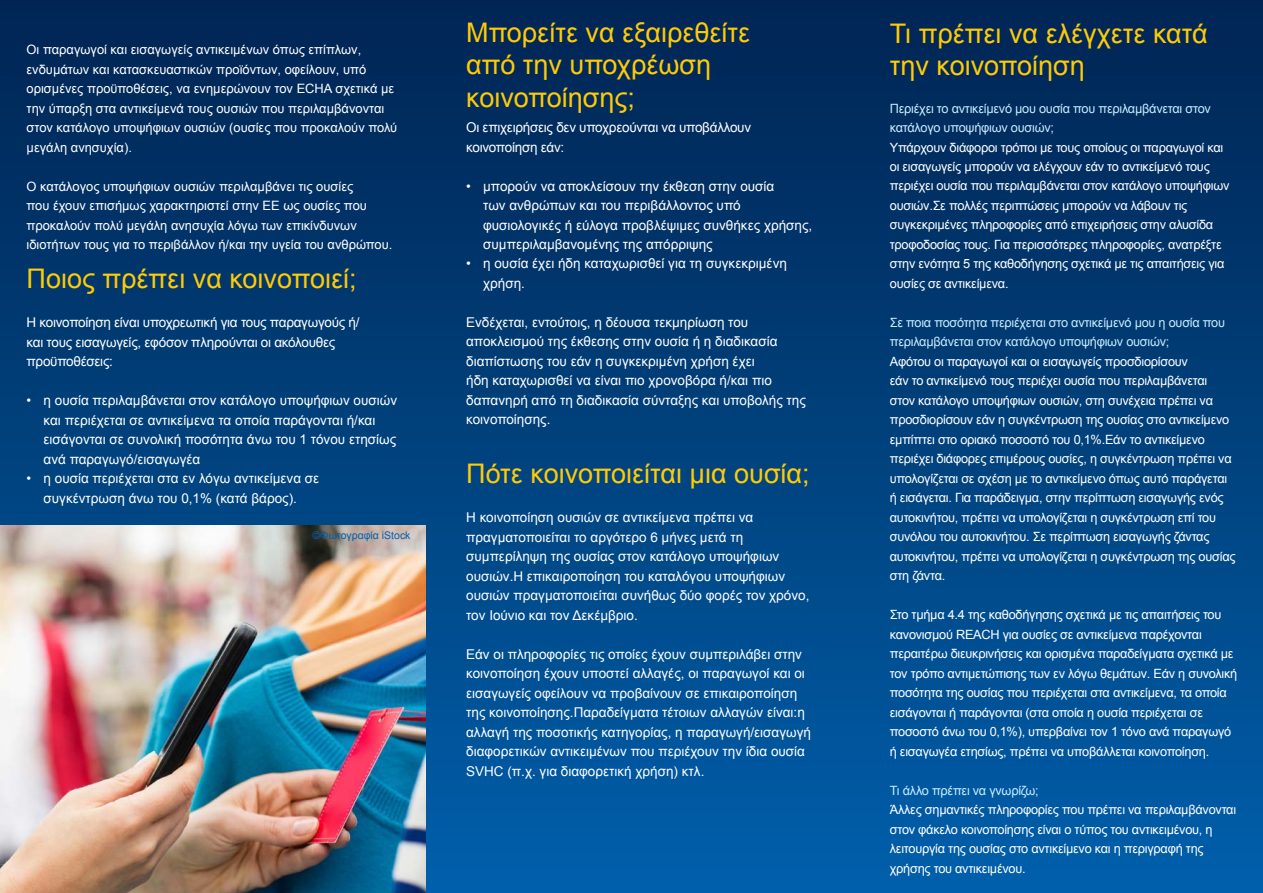
<style>
.page{position:relative;width:1263px;height:893px;background:#fff}
.page>*{position:absolute;margin:0;border:0;box-sizing:border-box;transform-origin:0 0}
.t1{font:27px/32.4px "Arial";color:#ffcb05}
.t2{font:13.5px/19.5px "Arial";color:#fff}
.t3{font:13.5px/19.5px "Arial";letter-spacing:-.02em;color:#fff}
.t4{font:12.9px/19.5px "Arial";color:#fff}
.t5{font:12.75px/19.5px "Arial";letter-spacing:-.02em;color:#fff}
.t6{font:12.75px/19.5px "Arial";letter-spacing:-.02em;color:#c9ebfc}
.t7{font:10.5px "Arial";color:#0061af}
</style>
<div class="page">
<div style="left:0;top:0;width:1263px;height:893px;background:linear-gradient(to bottom,#002452,#005faa)"></div>
<img style="left:0;top:525px;width:425px;height:368px">
<p class="t4" style="left:27px;top:40px;width:372px">Οι παραγωγοί και εισαγωγείς αντικειμένων όπως επίπλων, ενδυμάτων και κατασκευαστικών προϊόντων, οφείλουν, υπό ορισμένες προϋποθέσεις, να ενημερώνουν τον ECHA σχετικά με την ύπαρξη στα αντικείμενά τους ουσιών που περιλαμβάνονται στον κατάλογο υποψήφιων ουσιών (ουσίες που προκαλούν πολύ μεγάλη ανησυχία).</p>
<p class="t4" style="left:27px;top:176px;width:367px">Ο κατάλογος υποψήφιων ουσιών περιλαμβάνει τις ουσίες<br>που έχουν επισήμως χαρακτηριστεί στην ΕΕ ως ουσίες που προκαλούν πολύ μεγάλη ανησυχία λόγω των επικίνδυνων ιδιοτήτων τους για το περιβάλλον ή/και την υγεία του ανθρώπου.</p>
<h1 class="t1" style="left:27px;top:263px;width:331px">Ποιος πρέπει να κοινοποιεί;</h1>
<p class="t3" style="left:27px;top:313px;width:334px">Η κοινοποίηση είναι υποχρεωτική για τους παραγωγούς ή/ και τους εισαγωγείς, εφόσον πληρούνται οι ακόλουθες προϋποθέσεις:</p>
<p class="t2" style="left:44px;top:391px;width:355px;text-indent:-17px">• η ουσία περιλαμβάνεται στον κατάλογο υποψήφιων ουσιών και περιέχεται σε αντικείμενα τα οποία παράγονται ή/και εισάγονται σε συνολική ποσότητα άνω του 1 τόνου ετησίως ανά παραγωγό/εισαγωγέα</p>
<p class="t2" style="left:27px;top:469px;width:294px;text-align:center">• η ουσία περιέχεται στα εν λόγω αντικείμενα σε συγκέντρωση άνω του 0,1% (κατά βάρος).</p>
<p class="t7" style="left:313px;top:529px;width:100px">©Φωτογραφία iStock</p>
<h1 class="t1" style="left:466px;top:17px;width:286px">Μπορείτε να εξαιρεθείτε από την υποχρέωση κοινοποίησης;</h1>
<p class="t3" style="left:466px;top:118px;width:286px">Οι επιχειρήσεις δεν υποχρεούνται να υποβάλλουν κοινοποίηση εάν:</p>
<p class="t2" style="left:483px;top:176px;width:331px;text-indent:-17px">• μπορούν να αποκλείσουν την έκθεση στην ουσία<br>των ανθρώπων και του περιβάλλοντος υπό φυσιολογικές ή εύλογα προβλέψιμες συνθήκες χρήσης, συμπεριλαμβανομένης της απόρριψης</p>
<p class="t2" style="left:483px;top:254px;width:305px;text-indent:-17px">• η ουσία έχει ήδη καταχωρισθεί για τη συγκεκριμένη χρήση.</p>
<p class="t2" style="left:466px;top:313px;width:341px">Ενδέχεται, εντούτοις, η δέουσα τεκμηρίωση του αποκλεισμού της έκθεσης στην ουσία ή η διαδικασία διαπίστωσης του εάν η συγκεκριμένη χρήση έχει<br>ήδη καταχωρισθεί να είναι πιο χρονοβόρα ή/και πιο δαπανηρή από τη διαδικασία σύνταξης και υποβολής της κοινοποίησης.</p>
<h1 class="t1" style="left:466px;top:458px;width:345px">Πότε κοινοποιείται μια ουσία;</h1>
<p class="t2" style="left:466px;top:508px;width:345px">Η κοινοποίηση ουσιών σε αντικείμενα πρέπει να πραγματοποιείται το αργότερο 6 μήνες μετά τη συμπερίληψη της ουσίας στον κατάλογο υποψήφιων ουσιών.Η επικαιροποίηση του καταλόγου υποψήφιων ουσιών πραγματοποιείται συνήθως δύο φορές τον χρόνο, τον Ιούνιο και τον Δεκέμβριο.</p>
<p class="t2" style="left:466px;top:644px;width:346px">Εάν οι πληροφορίες τις οποίες έχουν συμπεριλάβει στην κοινοποίηση έχουν υποστεί αλλαγές, οι παραγωγοί και οι εισαγωγείς οφείλουν να προβαίνουν σε επικαιροποίηση της κοινοποίησης.Παραδείγματα τέτοιων αλλαγών είναι:η αλλαγή της ποσοτικής κατηγορίας, η παραγωγή/εισαγωγή διαφορετικών αντικειμένων που περιέχουν την ίδια ουσία SVHC (π.χ. για διαφορετική χρήση) κτλ.</p>
<h1 class="t1" style="left:890px;top:18px;width:319px">Τι πρέπει να ελέγχετε κατά την κοινοποίηση</h1>
<p class="t6" style="left:890px;top:98px;width:323px">Περιέχει το αντικείμενό μου ουσία που περιλαμβάνεται στον κατάλογο υποψήφιων ουσιών;</p>
<p class="t5" style="left:890px;top:137px;width:341px">Υπάρχουν διάφοροι τρόποι με τους οποίους οι παραγωγοί και οι εισαγωγείς μπορούν να ελέγχουν εάν το αντικείμενό τους περιέχει ουσία που περιλαμβάνεται στον κατάλογο υποψήφιων ουσιών.Σε πολλές περιπτώσεις μπορούν να λάβουν τις συγκεκριμένες πληροφορίες από επιχειρήσεις στην αλυσίδα τροφοδοσίας τους. Για περισσότερες πληροφορίες, ανατρέξτε στην ενότητα 5 της καθοδήγησης σχετικά με τις απαιτήσεις για ουσίες σε αντικείμενα.</p>
<p class="t6" style="left:890px;top:313px;width:337px">Σε ποια ποσότητα περιέχεται στο αντικείμενό μου η ουσία που περιλαμβάνεται στον κατάλογο υποψήφιων ουσιών;</p>
<p class="t5" style="left:890px;top:352px;width:347px">Αφότου οι παραγωγοί και οι εισαγωγείς προσδιορίσουν<br>εάν το αντικείμενό τους περιέχει ουσία που περιλαμβάνεται στον κατάλογο υποψήφιων ουσιών, στη συνέχεια πρέπει να προσδιορίσουν εάν η συγκέντρωση της ουσίας στο αντικείμενο εμπίπτει στο οριακό ποσοστό του 0,1%.Εάν το αντικείμενο περιέχει διάφορες επιμέρους ουσίες, η συγκέντρωση πρέπει να υπολογίζεται σε σχέση με το αντικείμενο όπως αυτό παράγεται ή εισάγεται. Για παράδειγμα, στην περίπτωση εισαγωγής ενός αυτοκινήτου, πρέπει να υπολογίζεται η συγκέντρωση επί του συνόλου του αυτοκινήτου. Σε περίπτωση εισαγωγής ζάντας αυτοκινήτου, πρέπει να υπολογίζεται η συγκέντρωση της ουσίας στη ζάντα.</p>
<p class="t5" style="left:890px;top:605px;width:349px">Στο τμήμα 4.4 της καθοδήγησης σχετικά με τις απαιτήσεις του κανονισμού REACH για ουσίες σε αντικείμενα παρέχονται περαιτέρω διευκρινήσεις και ορισμένα παραδείγματα σχετικά με τον τρόπο αντιμετώπισης των εν λόγω θεμάτων. Εάν η συνολική ποσότητα της ουσίας που περιέχεται στα αντικείμενα, τα οποία εισάγονται ή παράγονται (στα οποία η ουσία περιέχεται σε ποσοστό άνω του 0,1%), υπερβαίνει τον 1 τόνο ανά παραγωγό ή εισαγωγέα ετησίως, πρέπει να υποβάλλεται κοινοποίηση.</p>
<p class="t6" style="left:890px;top:781px;width:150px">Τι άλλο πρέπει να γνωρίζω;</p>
<p class="t5" style="left:890px;top:800px;width:348px">Άλλες σημαντικές πληροφορίες που πρέπει να περιλαμβάνονται στον φάκελο κοινοποίησης είναι ο τύπος του αντικειμένου, η λειτουργία της ουσίας στο αντικείμενο και η περιγραφή της χρήσης του αντικειμένου.</p>
</div>
